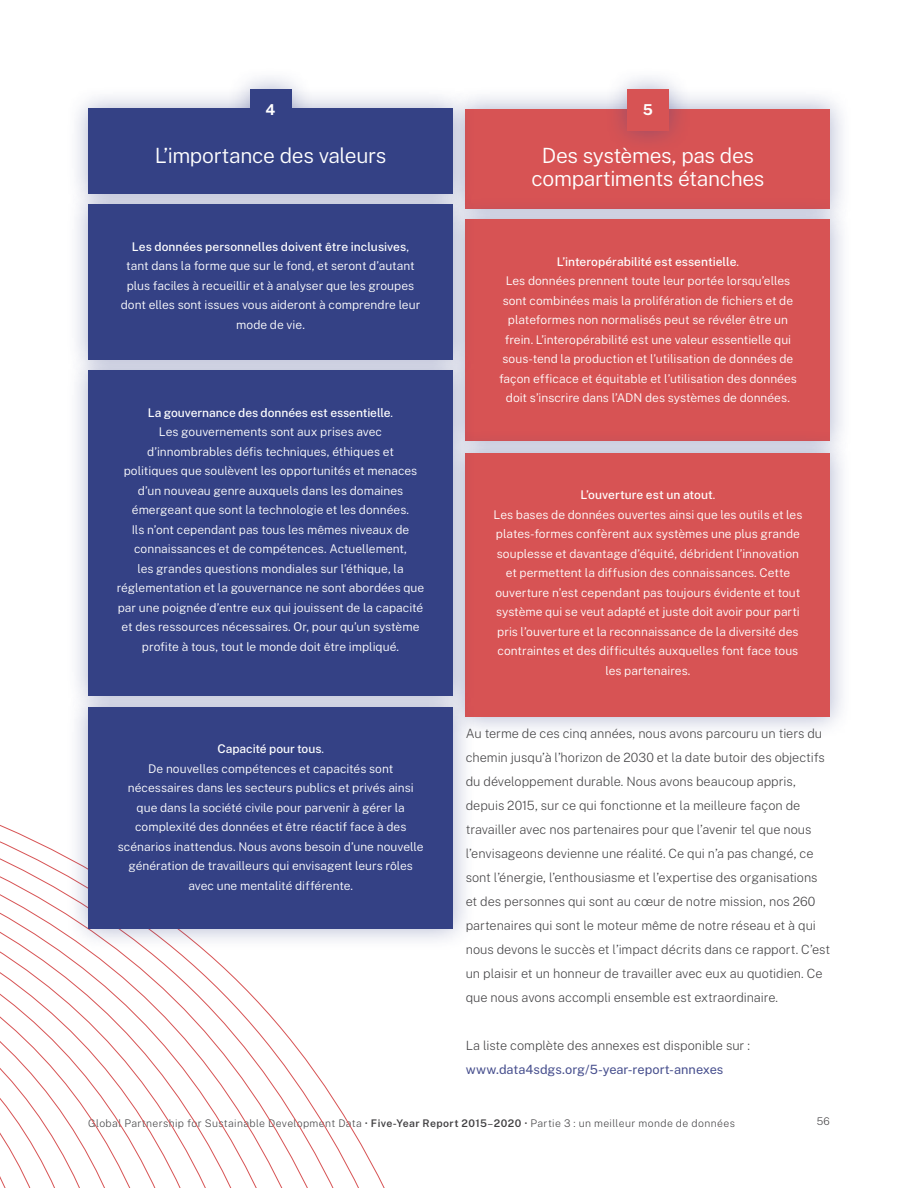
<style>
.page{position:relative;width:918px;height:1188px;background:#fff}
.page>*{position:absolute;margin:0;border:0;box-sizing:border-box;transform-origin:0 0}
.t1{font:300 21px/22.5px "Public Sans";letter-spacing:-.015em;color:#fff;text-align:center}
.t2{font:700 15px "Public Sans";color:#fff}
.t3{font:200 12.75px/24px "Public Sans";color:#414042}
.t4{font:12.75px "Public Sans";color:#464e8d}
.t5{font:300 12px/19.5px "Public Sans";color:#fff;text-align:center}
.t6{font:200 10.5px "Public Sans";letter-spacing:.035em;color:#414042}
.s1{font-weight:500}
.s2{font-weight:600}
.s3{font-weight:400}
</style>
<div class="page">
<svg style="left:0;top:825px;width:385px;height:363px"></svg>
<div style="left:443px;top:86px;width:410px;height:145px;background:#344185;opacity:.4"></div>
<div style="left:466px;top:109px;width:364px;height:99px;background:#d75354"></div>
<div style="left:604px;top:67px;width:88px;height:87px;background:#344185;opacity:.4"></div>
<div style="left:627px;top:89px;width:42px;height:42px;background:#d75354"></div>
<div style="left:66px;top:86px;width:409px;height:131px;background:#344185;opacity:.4"></div>
<div style="left:88px;top:109px;width:365px;height:85px;background:#344185"></div>
<div style="left:227px;top:67px;width:87px;height:87px;background:#344185;opacity:.4"></div>
<div style="left:250px;top:89px;width:41px;height:42px;background:#344185"></div>
<div style="left:443px;top:197px;width:410px;height:267px;background:#344185;opacity:.4"></div>
<div style="left:466px;top:220px;width:364px;height:221px;background:#d75354"></div>
<div style="left:66px;top:182px;width:409px;height:201px;background:#344185;opacity:.4"></div>
<div style="left:88px;top:205px;width:365px;height:155px;background:#344185"></div>
<div style="left:443px;top:430px;width:410px;height:310px;background:#344185;opacity:.4"></div>
<div style="left:466px;top:453px;width:364px;height:264px;background:#d75354"></div>
<div style="left:66px;top:348px;width:409px;height:371px;background:#344185;opacity:.4"></div>
<div style="left:88px;top:371px;width:365px;height:325px;background:#344185"></div>
<div style="left:66px;top:685px;width:410px;height:266px;background:#344185;opacity:.4"></div>
<div style="left:89px;top:707px;width:364px;height:221px;background:#344185"></div>
<p class="t2" style="left:266px;top:98px;width:11px">4</p>
<h1 class="t1" style="left:155px;top:143px;width:233px">L’importance des valeurs</h1>
<p class="t5" style="left:121px;top:236px;width:301px"><span class="s1">Les données personnelles doivent être inclusives</span>, tant dans la forme que sur le fond, et seront d’autant plus faciles à recueillir et à analyser que les groupes dont elles sont issues vous aideront à comprendre leur mode de vie.</p>
<p class="t5" style="left:117px;top:402px;width:309px"><span class="s1">La gouvernance des données est essentielle</span>.<br>Les gouvernements sont aux prises avec d’innombrables défis techniques, éthiques et<br>politiques que soulèvent les opportunités et menaces d’un nouveau genre auxquels dans les domaines émergeant que sont la technologie et les données.<br>Ils n’ont cependant pas tous les mêmes niveaux de connaissances et de compétences. Actuellement,<br>les grandes questions mondiales sur l’éthique, la réglementation et la gouvernance ne sont abordées que par une poignée d’entre eux qui jouissent de la capacité et des ressources nécessaires. Or, pour qu’un système profite à tous, tout le monde doit être impliqué.</p>
<p class="t5" style="left:118px;top:739px;width:307px"><span class="s1">Capacité pour tous</span>.<br>De nouvelles compétences et capacités sont nécessaires dans les secteurs publics et privés ainsi que dans la société civile pour parvenir à gérer la complexité des données et être réactif face à des scénarios inattendus. Nous avons besoin d’une nouvelle génération de travailleurs qui envisagent leurs rôles avec une mentalité différente.</p>
<p class="t2" style="left:643px;top:98px;width:12px">5</p>
<h1 class="t1" style="left:532px;top:143px;width:234px">Des systèmes, pas des compartiments étanches</h1>
<p class="t5" style="left:499px;top:251px;width:299px"><span class="s1">L’interopérabilité est essentielle</span>.<br>Les données prennent toute leur portée lorsqu’elles sont combinées mais la prolifération de fichiers et de plateformes non normalisés peut se révéler être un frein. L’interopérabilité est une valeur essentielle qui sous-tend la production et l’utilisation de données de façon efficace et équitable et l’utilisation des données doit s’inscrire dans l’ADN des systèmes de données.</p>
<p class="t5" style="left:494px;top:484px;width:310px"><span class="s1">L’ouverture est un atout</span>.<br>Les bases de données ouvertes ainsi que les outils et les plates-formes confèrent aux systèmes une plus grande souplesse et davantage d’équité, débrident l’innovation et permettent la diffusion des connaissances. Cette ouverture n’est cependant pas toujours évidente et tout système qui se veut adapté et juste doit avoir pour parti pris l’ouverture et la reconnaissance de la diversité des contraintes et des difficultés auxquelles font face tous les partenaires.</p>
<p class="t3" style="left:466px;top:721px;width:366px">Au terme de ces cinq années, nous avons parcouru un tiers du chemin jusqu’à l’horizon de 2030 et la date butoir des objectifs du développement durable. Nous avons beaucoup appris, depuis 2015, sur ce qui fonctionne et la meilleure façon de travailler avec nos partenaires pour que l’avenir tel que nous l’envisageons devienne une réalité. Ce qui n’a pas changé, ce sont l’énergie, l’enthousiasme et l’expertise des organisations et des personnes qui sont au cœur de notre mission, nos 260 partenaires qui sont le moteur même de notre réseau et à qui nous devons le succès et l’impact décrits dans ce rapport. C’est un plaisir et un honneur de travailler avec eux au quotidien. Ce que nous avons accompli ensemble est extraordinaire.</p>
<p class="t3" style="left:466px;top:1033px;width:286px">La liste complète des annexes est disponible sur :</p>
<p class="t4" style="left:466px;top:1060px;width:259px">www.data4sdgs.org/5-year-report-annexes</p>
<p class="t6" style="left:88px;top:1115px;width:648px">Global Partnership for Sustainable Development Data • <span class="s2">Five-Year Report 2015</span><span class="s3">–</span><span class="s2">2020</span> • Partie 3 : un meilleur monde de données</p>
<p class="t6" style="left:817px;top:1114px;width:14px">56</p>
</div>
